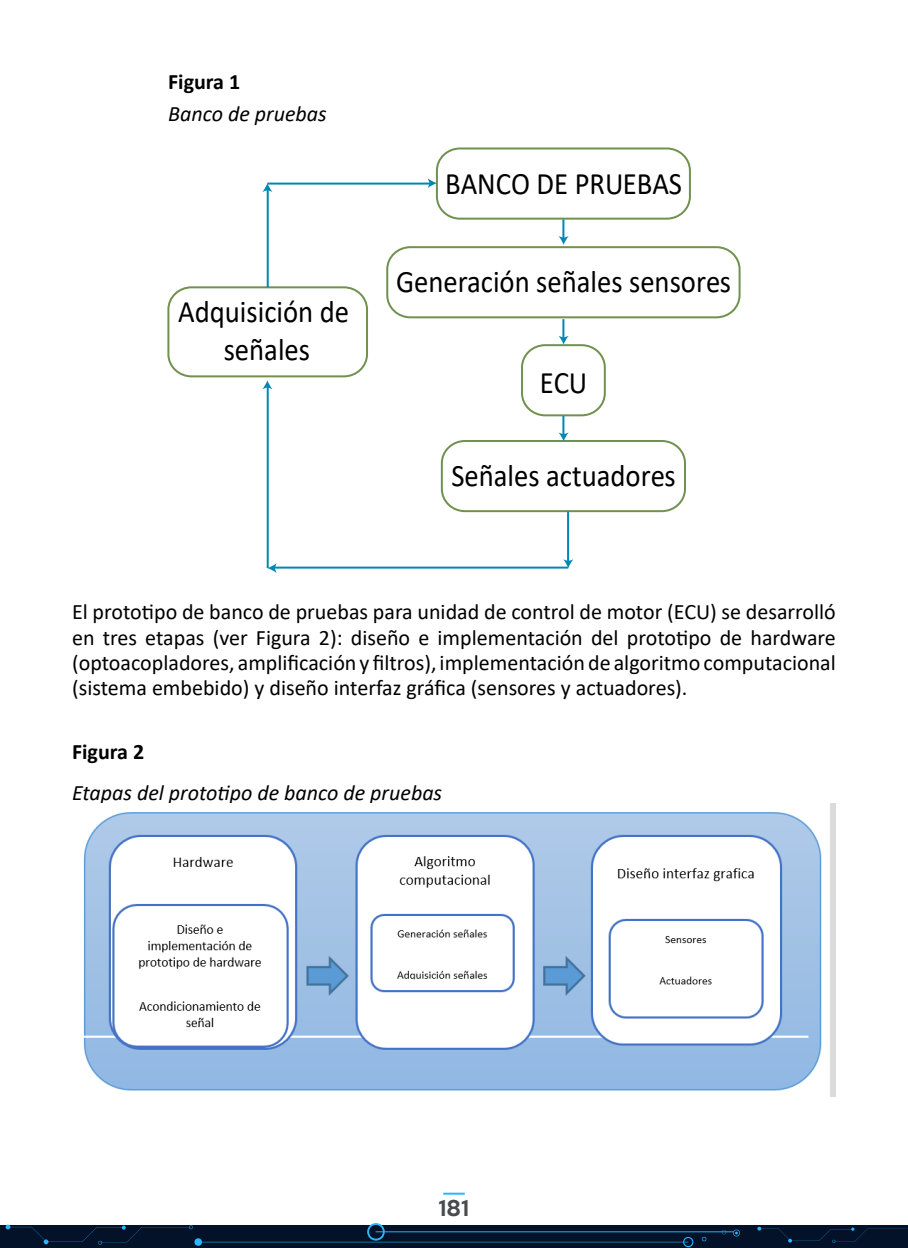
<style>
.page{position:relative;width:908px;height:1248px;background:#fff}
.page>*{position:absolute;margin:0;border:0;box-sizing:border-box;transform-origin:0 0}
.t1{font:31.4px/37.6px "Calibri";color:#000;text-align:center;scale:.92 1}
.t2{font:22px/25.2px "Calibri";color:#000;text-align:justify}
.t3{font:italic 22px "Calibri";color:#000}
.t4{font:700 22px "Calibri";color:#000}
.t5{font:500 20px "Keep Calm";color:#494a4c}
</style>
<div class="page">
<div style="left:0;top:1225px;width:907px;height:22px;background:#031229"></div>
<svg style="left:757px;top:1226px;width:149px;height:16px"></svg>
<svg style="left:6px;top:1223px;width:734px;height:23px"></svg>
<hr style="left:443px;top:1192px;width:21px;height:2px;background:#29b8ff">
<img style="left:83px;top:803px;width:752px;height:293px">
<svg style="left:167px;top:147px;width:574px;height:366px"></svg>
<hr style="left:266px;top:386px;width:2px;height:182px;background:#0087b3">
<svg style="left:262px;top:380px;width:10px;height:9px"></svg>
<hr style="left:274px;top:566px;width:294px;height:2px;background:#0087b3">
<svg style="left:267px;top:563px;width:9px;height:10px"></svg>
<hr style="left:567px;top:511px;width:2px;height:51px;background:#0087b3">
<svg style="left:563px;top:559px;width:10px;height:9px"></svg>
<hr style="left:267px;top:182px;width:163px;height:2px;background:#0087b3">
<svg style="left:427px;top:178px;width:9px;height:10px"></svg>
<hr style="left:266px;top:189px;width:2px;height:98px;background:#0087b3">
<svg style="left:262px;top:183px;width:10px;height:9px"></svg>
<svg style="left:558px;top:416px;width:10px;height:25px"></svg>
<svg style="left:558px;top:319px;width:10px;height:25px"></svg>
<hr style="left:562px;top:219px;width:2px;height:20px;background:#0087b3">
<svg style="left:558px;top:236px;width:10px;height:9px"></svg>
<p class="t4" style="left:168px;top:66px;width:74px">Figura 1</p>
<p class="t3" style="left:168px;top:98px;width:160px">Banco de pruebas</p>
<h1 class="t1" style="left:178px;top:292px;width:187px">Adquisición de señales</h1>
<h1 class="t1" style="left:445px;top:164px;width:259px">BANCO DE PRUEBAS</h1>
<h1 class="t1" style="left:396px;top:261px;width:365px">Generación señales sensores</h1>
<h1 class="t1" style="left:539px;top:362px;width:53px">ECU</h1>
<h1 class="t1" style="left:451px;top:455px;width:245px">Señales actuadores</h1>
<p class="t2" style="left:72px;top:598px;width:765px">El prototipo de banco de pruebas para unidad de control de motor (ECU) se desarrolló en tres etapas (ver Figura 2): diseño e implementación del prototipo de hardware (optoacopladores, amplificación y filtros), implementación de algoritmo computacional (sistema embebido) y diseño interfaz gráfica (sensores y actuadores).</p>
<p class="t4" style="left:72px;top:736px;width:74px">Figura 2</p>
<p class="t3" style="left:72px;top:777px;width:371px">Etapas del prototipo de banco de pruebas</p>
<p class="t5" style="left:438px;top:1190px;width:33px">181</p>
</div>
